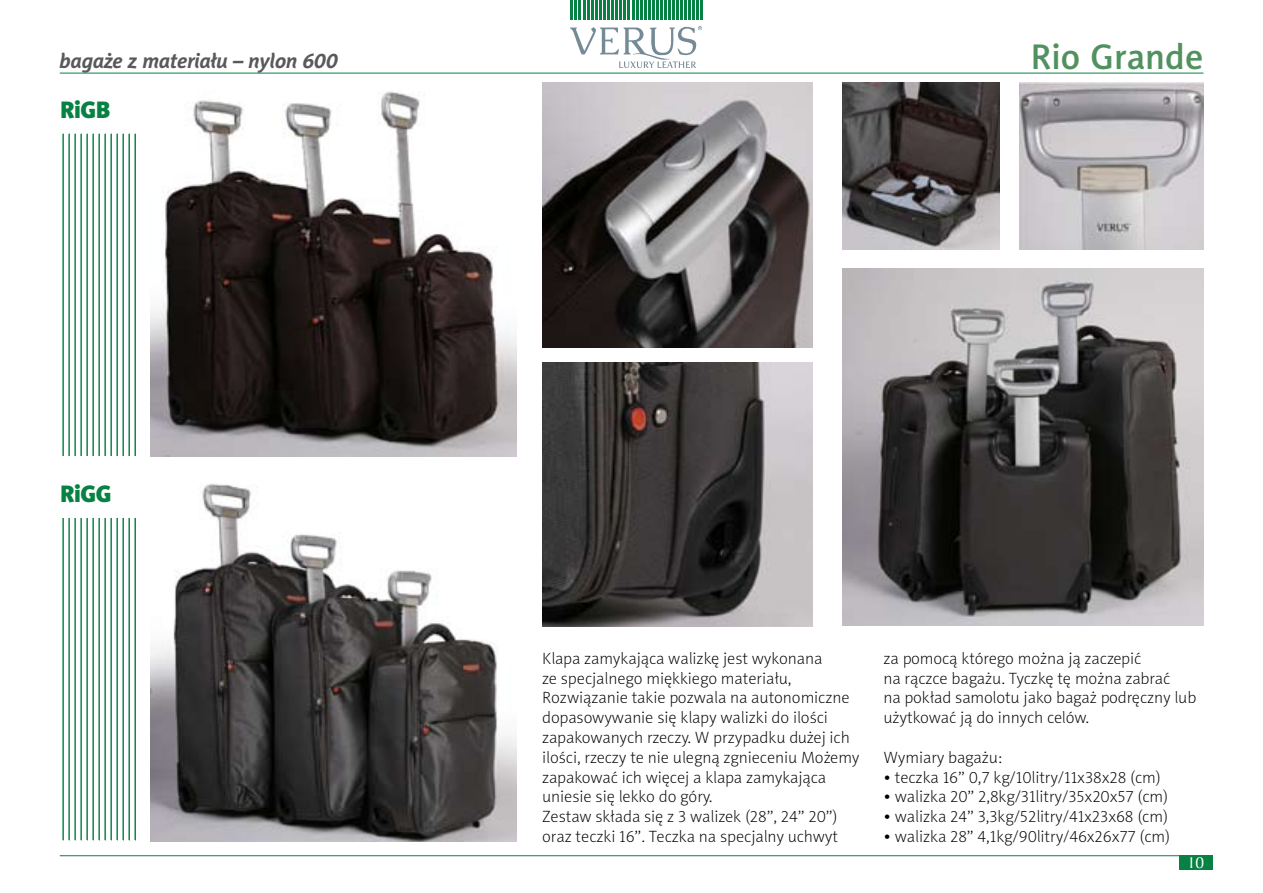
<style>
.page{position:relative;width:1263px;height:893px;background:#fff}
.page>*{position:absolute;margin:0;border:0;box-sizing:border-box;transform-origin:0 0}
.t1{font:36px "Naomi Sans EFN Medium";color:#50915e}
.t2{font:24px "Naomi Sans EFN Black";letter-spacing:-.02em;color:#078144}
.t3{font:italic 700 21px "Naomi Sans EFN";letter-spacing:-.01em;color:#58595b}
.t4{font:16.5px/19.8px "Naomi Sans EFN Thin";color:#000}
.t5{font:16.5px "Baker Signet EU";color:#fff}
</style>
<div class="page">
<div style="left:1179px;top:856px;width:33px;height:14px;background:#078144"></div>
<svg style="left:570px;top:26px;width:132px;height:42px"></svg>
<hr style="left:60px;top:855px;width:1152px;height:1px;background:#078144">
<svg style="left:571px;top:0;width:132px;height:19px"></svg>
<hr style="left:656px;top:0;width:3px;height:19px;background:#078144">
<hr style="left:60px;top:73px;width:1143px;height:1px;background:#078144">
<img style="left:842px;top:269px;width:361px;height:356px">
<img style="left:542px;top:83px;width:270px;height:264px">
<img style="left:842px;top:83px;width:157px;height:166px">
<img style="left:1019px;top:83px;width:184px;height:166px">
<img style="left:542px;top:362px;width:270px;height:265px">
<svg style="left:62px;top:133px;width:2px;height:323px"></svg>
<svg style="left:68px;top:133px;width:2px;height:323px"></svg>
<svg style="left:74px;top:133px;width:2px;height:323px"></svg>
<svg style="left:80px;top:133px;width:2px;height:323px"></svg>
<svg style="left:86px;top:133px;width:2px;height:323px"></svg>
<svg style="left:92px;top:133px;width:2px;height:323px"></svg>
<svg style="left:98px;top:133px;width:2px;height:323px"></svg>
<svg style="left:104px;top:133px;width:2px;height:323px"></svg>
<svg style="left:110px;top:133px;width:2px;height:323px"></svg>
<svg style="left:116px;top:133px;width:2px;height:323px"></svg>
<svg style="left:122px;top:133px;width:2px;height:323px"></svg>
<svg style="left:128px;top:133px;width:2px;height:323px"></svg>
<svg style="left:134px;top:133px;width:2px;height:323px"></svg>
<svg style="left:62px;top:518px;width:2px;height:323px"></svg>
<svg style="left:68px;top:518px;width:2px;height:323px"></svg>
<svg style="left:74px;top:518px;width:2px;height:323px"></svg>
<svg style="left:80px;top:518px;width:2px;height:323px"></svg>
<svg style="left:86px;top:518px;width:2px;height:323px"></svg>
<svg style="left:92px;top:518px;width:2px;height:323px"></svg>
<svg style="left:98px;top:518px;width:2px;height:323px"></svg>
<svg style="left:104px;top:518px;width:2px;height:323px"></svg>
<svg style="left:110px;top:518px;width:2px;height:323px"></svg>
<svg style="left:116px;top:518px;width:2px;height:323px"></svg>
<svg style="left:122px;top:518px;width:2px;height:323px"></svg>
<svg style="left:128px;top:518px;width:2px;height:323px"></svg>
<svg style="left:134px;top:518px;width:2px;height:323px"></svg>
<img style="left:151px;top:91px;width:366px;height:366px">
<img style="left:151px;top:484px;width:366px;height:358px">
<p class="t3" style="left:60px;top:49px;width:280px">bagaże z materiału – nylon 600</p>
<h2 class="t2" style="left:60px;top:95px;width:52px">RiGB</h2>
<h2 class="t2" style="left:60px;top:479px;width:53px">RiGG</h2>
<h1 class="t1" style="left:1031px;top:36px;width:174px">Rio Grande</h1>
<p class="t4" style="left:542px;top:648px;width:319px">Klapa zamykająca walizkę jest wykonana<br>ze specjalnego miękkiego materiału, Rozwiązanie takie pozwala na autonomiczne dopasowywanie się klapy walizki do ilości zapakowanych rzeczy. W przypadku dużej ich ilości, rzeczy te nie ulegną zgnieceniu Możemy zapakować ich więcej a klapa zamykająca uniesie się lekko do góry.<br>Zestaw składa się z 3 walizek (28”, 24” 20”) oraz teczki 16”. Teczka na specjalny uchwyt</p>
<p class="t4" style="left:883px;top:648px;width:314px">za pomocą którego można ją zaczepić<br>na rączce bagażu. Tyczkę tę można zabrać<br>na pokład samolotu jako bagaż podręczny lub użytkować ją do innych celów.</p>
<p class="t4" style="left:883px;top:747px;width:120px">Wymiary bagażu:</p>
<p class="t4" style="left:883px;top:767px;width:279px">• teczka 16” 0,7 kg/10litry/11x38x28 (cm)</p>
<p class="t4" style="left:883px;top:787px;width:286px">• walizka 20” 2,8kg/31litry/35x20x57 (cm)</p>
<p class="t4" style="left:883px;top:807px;width:286px">• walizka 24” 3,3kg/52litry/41x23x68 (cm)</p>
<p class="t4" style="left:883px;top:827px;width:288px">• walizka 28” 4,1kg/90litry/46x26x77 (cm)</p>
<p class="t5" style="left:1187px;top:853px;width:19px">10</p>
</div>
